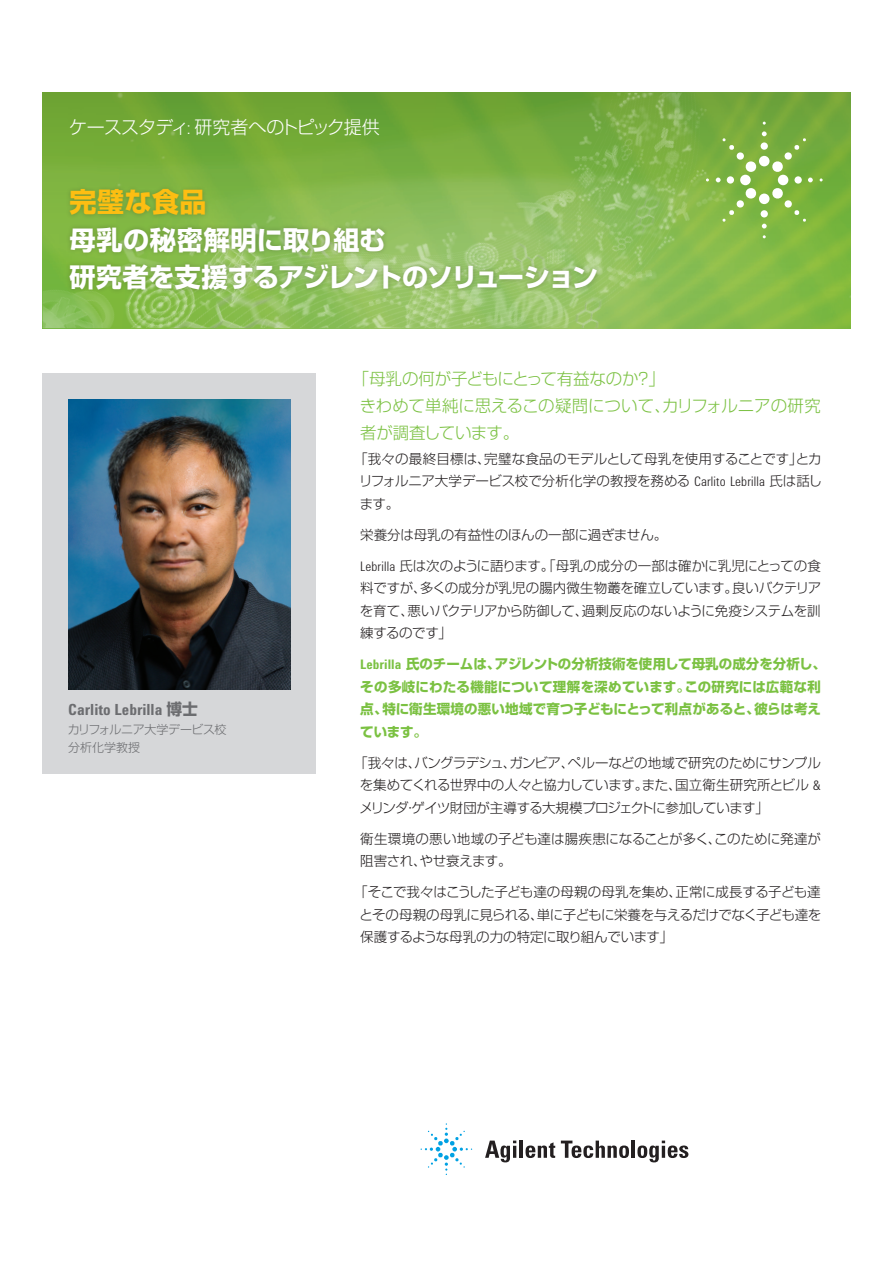
<style>
.page{position:relative;width:893px;height:1263px;background:#fff}
.page>*{position:absolute;margin:0;border:0;box-sizing:border-box;transform-origin:0 0}
.Headline{font:700 27px "Shin Go Pro";letter-spacing:.02em;color:#fdbe12}
.Headline-2{font:700 26.25px/37.5px "Shin Go Pro";letter-spacing:-.01em;color:#fff}
.Eyebrow_new{font:300 18px "Shin Go Pro";letter-spacing:-.05em;color:#fff}
.Newsletter_intro_tex{font:300 16.5px/27px "Shin Go Pro";letter-spacing:-.02em;color:#7bc142}
.Caption_normal{font:700 15.75px "Agilent Condensed CFF";color:#6c6d70}
.Newsletter_body_text{font:300 13.5px/22.5px "Shin Go Pro";letter-spacing:-.02em;color:#231f20;text-align:justify}
.Newsletter_body_text-2{font:700 13.5px/22.5px "Shin Go Pro";letter-spacing:.005em;color:#7bc142}
.Newsletter_body_text-3{font:300 13.5px/22.5px "Shin Go Pro";color:#231f20}
.Caption_normal-2{font:300 12px "Shin Go Pro";letter-spacing:-.025em;color:#6c6d70}
.s1{font-family:"Agilent Condensed CFF"}
.s2{font-family:"Shin Go Pro"}
</style>
<div class="page">
<img style="left:43px;top:93px;width:807px;height:235px">
<div style="left:43px;top:374px;width:273px;height:400px;background:#d6d7d9"></div>
<img style="left:68px;top:399px;width:222px;height:291px">
<svg style="left:485px;top:1140px;width:31px;height:22px"></svg>
<hr style="left:520px;top:1140px;width:3px;height:18px;background:#231f20">
<svg style="left:526px;top:1142px;width:29px;height:16px"></svg>
<svg style="left:561px;top:1140px;width:68px;height:18px"></svg>
<hr style="left:631px;top:1140px;width:4px;height:18px;background:#231f20">
<svg style="left:637px;top:1140px;width:51px;height:22px"></svg>
<svg style="left:421px;top:1123px;width:51px;height:52px"></svg>
<div style="left:778px;top:175px;width:10px;height:10px;background:#fff;border-radius:50%"></div>
<div style="left:794px;top:176px;width:8px;height:8px;background:#fff;border-radius:50%"></div>
<svg style="left:808px;top:178px;width:5px;height:4px"></svg>
<div style="left:740px;top:175px;width:11px;height:10px;background:#fff;border-radius:50%"></div>
<div style="left:727px;top:176px;width:7px;height:8px;background:#fff;border-radius:50%"></div>
<svg style="left:716px;top:178px;width:5px;height:4px"></svg>
<svg style="left:722px;top:188px;width:84px;height:40px;background:#91c059"></svg>
<svg style="left:722px;top:131px;width:84px;height:41px;background:#8bb856"></svg>
<div style="left:64px;top:184px;width:538px;height:110px;background:#231f20;opacity:.25"></div>
<p class="Eyebrow_new" style="left:69px;top:113px;width:312px">ケーススタディ<span class="s1">:</span> 研究者へのトピック提供</p>
<p class="Headline" style="left:69px;top:180px;width:139px">完璧な食品</p>
<p class="Headline-2" style="left:69px;top:218px;width:530px">母乳の秘密解明に取り組む<br>研究者を支援するアジレントのソリューション</p>
<p class="Caption_normal" style="left:68px;top:698px;width:131px">Carlito Lebrilla <span class="s2">博士</span></p>
<p class="Caption_normal-2" style="left:68px;top:719px;width:160px">カリフォルニア大学デービス校</p>
<p class="Caption_normal-2" style="left:68px;top:737px;width:73px">分析化学教授</p>
<p class="Newsletter_intro_tex" style="left:353px;top:363px;width:314px">「母乳の何が子どもにとって有益なのか？」</p>
<p class="Newsletter_intro_tex" style="left:360px;top:390px;width:463px">きわめて単純に思えるこの疑問について、カリフォルニアの研究者が調査しています。</p>
<p class="Newsletter_body_text" style="left:359px;top:446px;width:464px;text-indent:-5px">「我々の最終目標は、完璧な食品のモデルとして母乳を使用することです」とカリフォルニア大学デービス校で分析化学の教授を務める <span class="s1">Carlito Lebrilla</span> 氏は話します。</p>
<p class="Newsletter_body_text-3" style="left:360px;top:522px;width:309px">栄養分は母乳の有益性のほんの一部に過ぎません。</p>
<p class="Newsletter_body_text" style="left:360px;top:553px;width:463px"><span class="s1">Lebrilla</span> 氏は次のように語ります。「母乳の成分の一部は確かに乳児にとっての食料ですが、多くの成分が乳児の腸内微生物叢を確立しています。良いバクテリアを育て、悪いバクテリアから防御して、過剰反応のないように免疫システムを訓練するのです」</p>
<p class="Newsletter_body_text-2" style="left:360px;top:651px;width:467px"><span class="s1">Lebrilla</span> 氏のチームは、アジレントの分析技術を使用して母乳の成分を分析し、その多岐にわたる機能について理解を深めています。この研究には広範な利点、特に衛生環境の悪い地域で育つ子どもにとって利点があると、彼らは考えています。</p>
<p class="Newsletter_body_text" style="left:359px;top:750px;width:463px;text-indent:-5px">「我々は、バングラデシュ、ガンビア、ペルーなどの地域で研究のためにサンプルを集めてくれる世界中の人々と協力しています。また、国立衛生研究所とビル <span class="s1">&amp;</span>メリンダ・ゲイツ財団が主導する大規模プロジェクトに参加しています」</p>
<p class="Newsletter_body_text-3" style="left:360px;top:826px;width:462px">衛生環境の悪い地域の子ども達は腸疾患になることが多く、このために発達が阻害され、やせ衰えます。</p>
<p class="Newsletter_body_text" style="left:359px;top:879px;width:463px;text-indent:-5px">「そこで我々はこうした子ども達の母親の母乳を集め、正常に成長する子ども達とその母親の母乳に見られる、単に子どもに栄養を与えるだけでなく子ども達を保護するような母乳の力の特定に取り組んでいます」</p>
</div>
